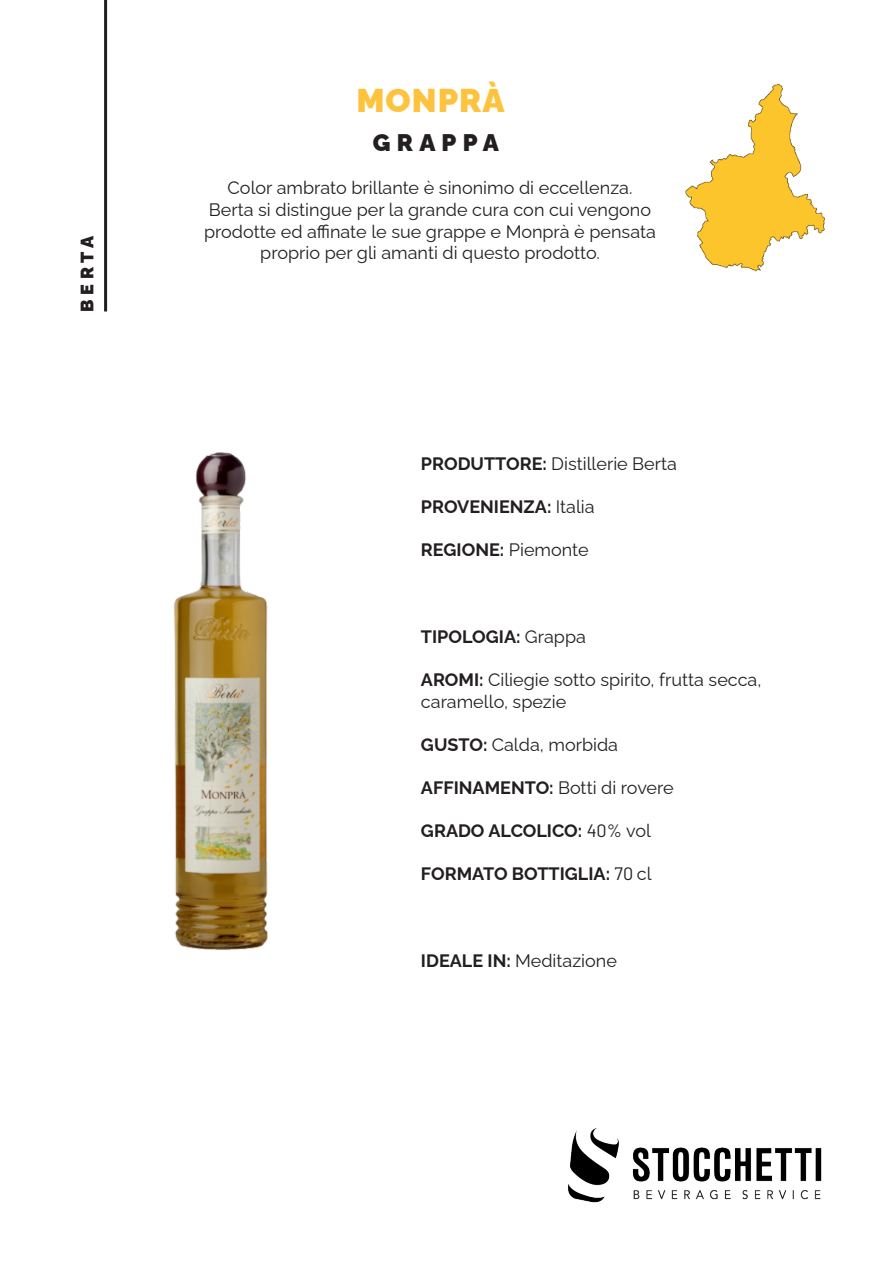
<style>
.page{position:relative;width:893px;height:1263px;background:#fff}
.page>*{position:absolute;margin:0;border:0;box-sizing:border-box;transform-origin:0 0}
.t1{font:900 33px "Raleway";letter-spacing:.03em;color:#fec33e}
.t2{font:900 24px "Raleway";letter-spacing:.26em;color:#231f20}
.t3{font:18px/21.6px "Raleway";color:#231f20;text-align:center}
.t4{font:700 18px "Raleway";color:#231f20}
.t5{font:900 18px "Raleway";letter-spacing:.255em;color:#231f20}
.s1{font-weight:700}
.s2{font-weight:400}
.s3{font-family:"Barlow";font-weight:400}
</style>
<div class="page">
<img style="left:568px;top:1128px;width:254px;height:75px">
<img style="left:174px;top:452px;width:94px;height:498px">
<hr style="left:104px;top:0;width:3px;height:311px;background:#231f20">
<img style="left:685px;top:83px;width:140px;height:189px">
<p class="t5" style="left:73px;top:312px;width:77px;rotate:-90deg">BERTA</p>
<p class="t1" style="left:356px;top:74px;width:150px">MONPRÀ</p>
<p class="t2" style="left:373px;top:124px;width:127px">GRAPPA</p>
<p class="t3" style="left:228px;top:175px;width:406px">Color ambrato brillante è sinonimo di eccellenza.</p>
<p class="t3" style="left:204px;top:197px;width:453px">Berta si distingue per la grande cura con cui vengono prodotte ed affinate le sue grappe e Monprà è pensata proprio per gli amanti di questo prodotto.</p>
<p class="t3" style="left:421px;top:451px;width:257px"><span class="s1">PRODUTTORE:</span> Distillerie Berta</p>
<p class="t4" style="left:421px;top:492px;width:175px">PROVENIENZA: <span class="s2">Italia</span></p>
<p class="t4" style="left:421px;top:536px;width:169px">REGIONE: <span class="s2">Piemonte</span></p>
<p class="t4" style="left:421px;top:622px;width:167px">TIPOLOGIA: <span class="s2">Grappa</span></p>
<p class="t3" style="left:421px;top:667px;width:342px"><span class="s1">AROMI:</span> Ciliegie sotto spirito, frutta secca,</p>
<p class="t3" style="left:421px;top:688px;width:147px">caramello, spezie</p>
<p class="t3" style="left:421px;top:732px;width:199px"><span class="s1">GUSTO:</span> Calda, morbida</p>
<p class="t3" style="left:421px;top:775px;width:254px"><span class="s1">AFFINAMENTO:</span> Botti di rovere</p>
<p class="t4" style="left:421px;top:816px;width:232px">GRADO ALCOLICO: <span class="s3">40%</span> <span class="s2">vol</span></p>
<p class="t4" style="left:421px;top:860px;width:232px">FORMATO BOTTIGLIA: <span class="s3">70</span> <span class="s2">cl</span></p>
<p class="t3" style="left:421px;top:948px;width:197px"><span class="s1">IDEALE IN:</span> Meditazione</p>
</div>
